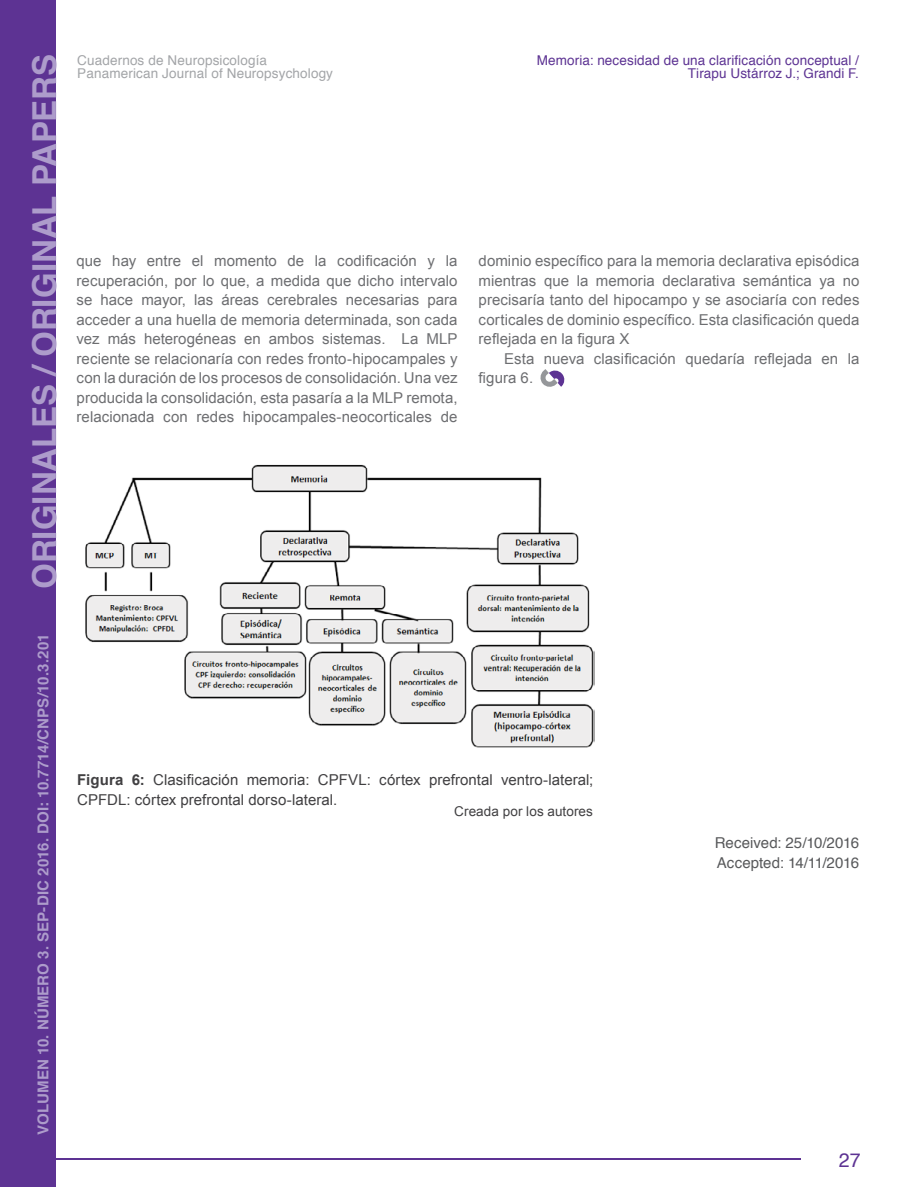
<style>
.page{position:relative;width:915px;height:1187px;background:#fff}
.page>*{position:absolute;margin:0;border:0;box-sizing:border-box;transform-origin:0 0}
.t1{font:700 33px "Helvetica";letter-spacing:-.005em;color:#ad9ccb}
.t2{font:19.5px "Helvetica";color:#5d3393}
.t3{font:15px/19.5px "Arial";color:#6d6e71;text-align:justify}
.t4{font:15px/19.5px "Arial";letter-spacing:.005em;color:#414042}
.t5{font:700 15px "Helvetica";letter-spacing:.01em;color:#ad9ccb}
.t6{font:15px/19.5px "Helvetica";color:#58595b}
.t7{font:13.5px/13.5px "Helvetica";letter-spacing:.01em;color:#5d3393;text-align:right}
.t8{font:13.5px/13.5px "Helvetica";letter-spacing:.01em;color:#a3a5a8}
.t9{font:13.5px "Arial";letter-spacing:.005em;color:#414042}
.s1{font-weight:700}
</style>
<div class="page">
<div style="left:0;top:0;width:55px;height:1186px;background:#5d3393"></div>
<hr style="left:0;top:1157px;width:800px;height:2px;background:#5d3393">
<img style="left:85px;top:464px;width:509px;height:284px">
<div style="left:71px;top:714px;width:163px;height:30px;background:#fff"></div>
<svg style="left:540px;top:369px;width:25px;height:18px"></svg>
<h1 class="t1" style="left:18px;top:589px;width:536px;rotate:-90deg">ORIGINALES / ORIGINAL PAPERS</h1>
<p class="t8" style="left:77px;top:54px;width:257px">Cuadernos de Neuropsicología<br>Panamerican Journal of Neuropsychology</p>
<p class="t3" style="left:77px;top:251px;width:382px">que hay entre el momento de la codificación y la recuperación, por lo que, a medida que dicho intervalo se hace mayor, las áreas cerebrales necesarias para acceder a una huella de memoria determinada, son cada vez más heterogéneas en ambos sistemas. La MLP reciente se relacionaría con redes fronto-hipocampales y con la duración de los procesos de consolidación. Una vez producida la consolidación, esta pasaría a la MLP remota, relacionada con redes hipocampales-neocorticales de</p>
<p class="t7" style="left:536px;top:54px;width:324px">Memoria: necesidad de una clarificación conceptual /<br>Tirapu Ustárroz J.; Grandi F.</p>
<p class="t3" style="left:478px;top:251px;width:382px">dominio específico para la memoria declarativa episódica mientras que la memoria declarativa semántica ya no precisaría tanto del hipocampo y se asociaría con redes corticales de dominio específico. Esta clasificación queda reflejada en la figura X</p>
<p class="t3" style="left:478px;top:349px;width:382px;text-indent:26px">Esta nueva clasificación quedaría reflejada en la figura 6.</p>
<p class="t5" style="left:31px;top:1134px;width:503px;rotate:-90deg">VOLUMEN 10. NÚMERO 3. SEP-DIC 2016. DOI: 10.7714/CNPS/10.3.201</p>
<p class="t4" style="left:77px;top:770px;width:517px"><span class="s1">Figura 6:</span> Clasificación memoria: CPFVL: córtex prefrontal ventro-lateral;<br>CPFDL: córtex prefrontal dorso-lateral.</p>
<p class="t9" style="left:454px;top:802px;width:140px">Creada por los autores</p>
<p class="t6" style="left:714px;top:833px;width:146px">Received: 25/10/2016<br>Accepted: 14/11/2016</p>
<h2 class="t2" style="left:838px;top:1144px;width:23px">27</h2>
</div>
